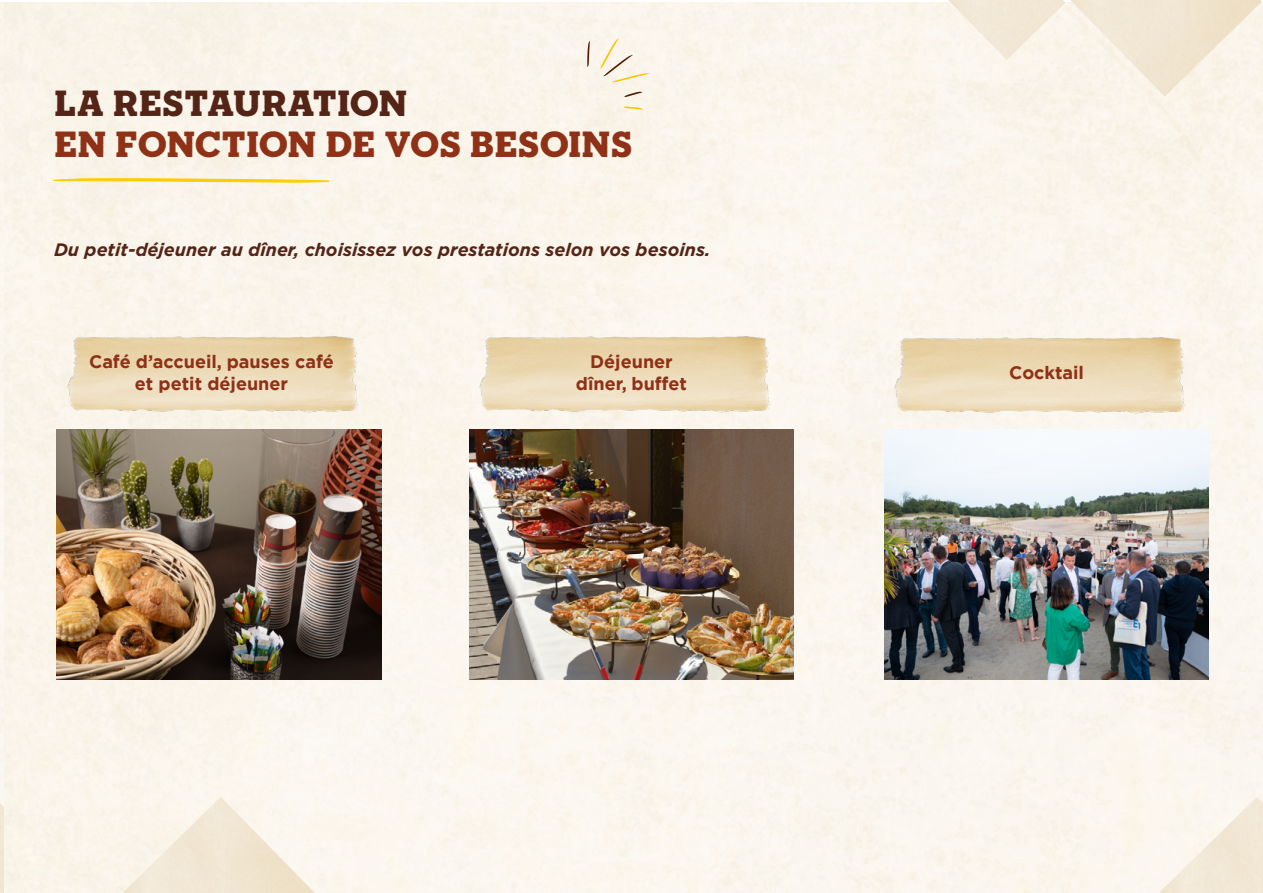
<style>
.page{position:relative;width:1263px;height:893px;background:#fff}
.page>*{position:absolute;margin:0;border:0;box-sizing:border-box;transform-origin:0 0}
.t1{font:900 34.5px "Sonder Slab";color:#8f3116}
.t2{font:900 34.5px "Sonder Slab";color:#542416}
.t3{font:700 18px/21.6px "Gotham";color:#8f3116;text-align:center}
.t4{font:italic 700 18px "Gotham";color:#542417}
</style>
<div class="page">
<img style="left:0;top:803px;width:4px;height:90px">
<div style="left:4px;top:2px;width:1259px;height:891px;background:#faf6ed"></div>
<img style="left:1070px;top:0;width:192px;height:96px">
<img style="left:124px;top:797px;width:191px;height:96px">
<img style="left:1160px;top:797px;width:103px;height:96px">
<img style="left:948px;top:0;width:117px;height:60px">
<img style="left:56px;top:430px;width:325px;height:249px">
<img style="left:469px;top:430px;width:325px;height:249px">
<img style="left:884px;top:430px;width:325px;height:249px">
<img style="left:57px;top:328px;width:325px;height:89px">
<img style="left:884px;top:329px;width:325px;height:89px">
<img style="left:469px;top:328px;width:325px;height:89px">
<svg style="left:585px;top:41px;width:7px;height:26px"></svg>
<svg style="left:624px;top:91px;width:19px;height:6px"></svg>
<svg style="left:598px;top:38px;width:52px;height:45px"></svg>
<svg style="left:624px;top:105px;width:19px;height:6px"></svg>
<svg style="left:54px;top:178px;width:276px;height:5px"></svg>
<h1 class="t2" style="left:54px;top:88px;width:355px">LA RESTAURATION</h1>
<h1 class="t1" style="left:54px;top:129px;width:580px">EN FONCTION DE VOS BESOINS</h1>
<p class="t4" style="left:54px;top:237px;width:658px">Du petit-déjeuner au dîner, choisissez vos prestations selon vos besoins.</p>
<p class="t3" style="left:89px;top:351px;width:246px">Café d’accueil, pauses café et petit déjeuner</p>
<p class="t3" style="left:576px;top:351px;width:113px">Déjeuner dîner, buffet</p>
<p class="t3" style="left:1009px;top:362px;width:76px">Cocktail</p>
</div>
